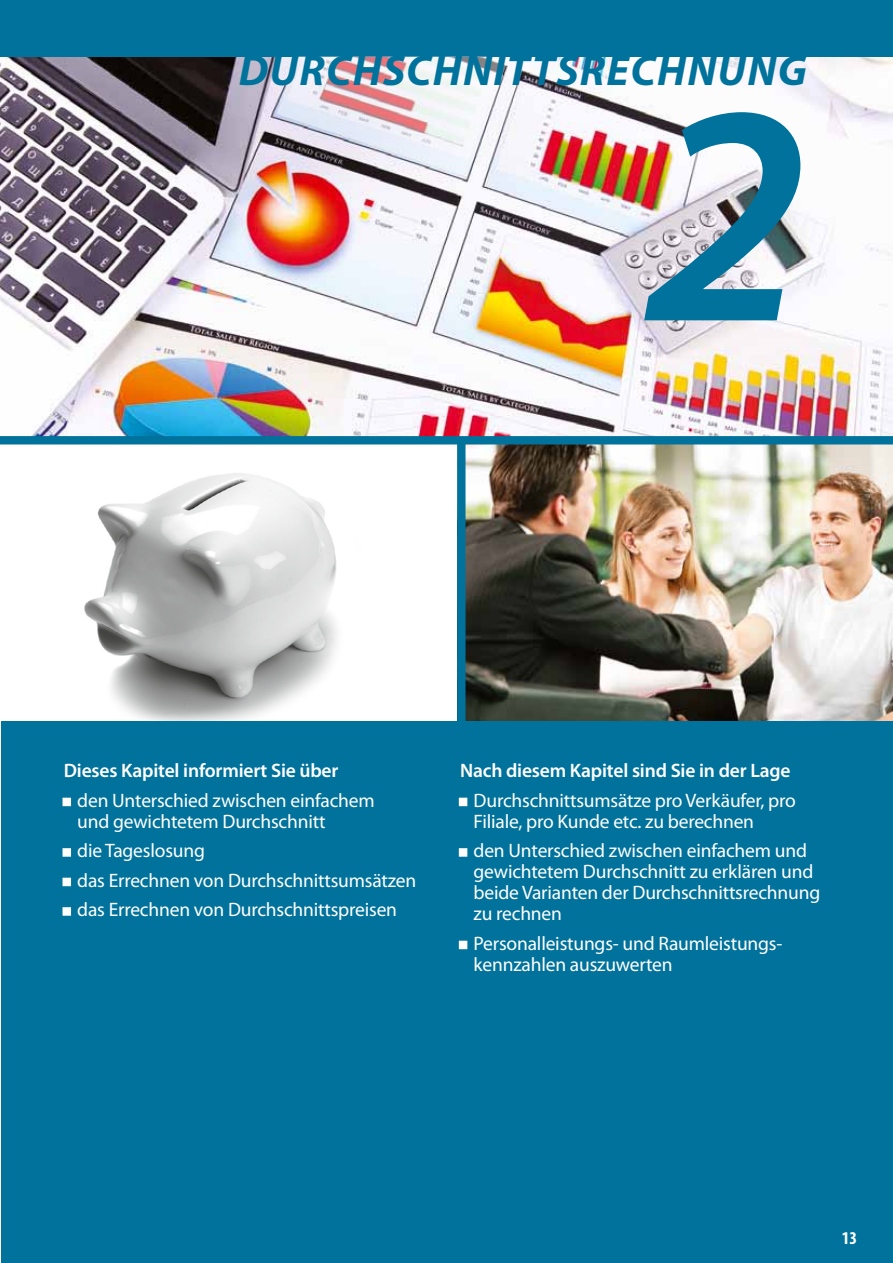
<style>
.page{position:relative;width:893px;height:1263px;background:#fff}
.page>*{position:absolute;margin:0;border:0;box-sizing:border-box;transform-origin:0 0}
.t1{font:italic 600 315px "Myriad Pro";color:#00729c}
.t2{font:italic 700 43.5px "Myriad Pro";letter-spacing:.03em;color:#00729c}
.t3{font:19.5px/21px "Myriad Pro";letter-spacing:-.01em;color:#fff}
.t4{font:600 19.5px "Myriad Pro";letter-spacing:-.01em;color:#fff}
.t5{font:700 condensed 18px "Myriad Pro";color:#fff}
</style>
<div class="page">
<img style="left:0;top:444px;width:457px;height:277px">
<img style="left:0;top:56px;width:893px;height:380px">
<img style="left:465px;top:444px;width:428px;height:277px">
<div style="left:457px;top:439px;width:8px;height:294px;background:#00729c"></div>
<div style="left:0;top:436px;width:893px;height:8px;background:#00729c"></div>
<div style="left:1px;top:721px;width:892px;height:542px;background:#00729c"></div>
<div style="left:0;top:0;width:893px;height:56px;background:#00729c"></div>
<div style="left:63px;top:798px;width:8px;height:8px;border:3px solid #fff"></div>
<div style="left:63px;top:848px;width:8px;height:9px;border:3px solid #fff"></div>
<div style="left:63px;top:878px;width:8px;height:8px;border:3px solid #fff"></div>
<div style="left:63px;top:907px;width:8px;height:9px;border:3px solid #fff"></div>
<div style="left:459px;top:798px;width:8px;height:8px;border:3px solid #fff"></div>
<div style="left:459px;top:848px;width:8px;height:9px;border:3px solid #fff"></div>
<div style="left:459px;top:941px;width:8px;height:8px;border:3px solid #fff"></div>
<svg style="left:276px;top:56px;width:232px;height:121px"></svg>
<h2 class="t2" style="left:239px;top:42px;width:570px">DURCHSCHNITTSRECHNUNG</h2>
<h1 class="t1" style="left:644px;top:14px;width:165px">2</h1>
<p class="t4" style="left:64px;top:758px;width:276px">Dieses Kapitel informiert Sie über</p>
<p class="t3" style="left:77px;top:789px;width:299px;text-indent:-14px">■ den Unterschied zwischen einfachem und gewichtetem Durchschnitt</p>
<p class="t3" style="left:64px;top:840px;width:143px">■ die Tageslosung</p>
<p class="t3" style="left:64px;top:869px;width:354px">■ das Errechnen von Durchschnittsumsätzen</p>
<p class="t3" style="left:64px;top:899px;width:335px">■ das Errechnen von Durchschnittspreisen</p>
<p class="t4" style="left:460px;top:758px;width:332px">Nach diesem Kapitel sind Sie in der Lage</p>
<p class="t3" style="left:474px;top:789px;width:324px;text-indent:-14px">■ Durchschnittsumsätze pro Verkäufer, pro<br>Filiale, pro Kunde etc. zu berechnen</p>
<p class="t3" style="left:474px;top:840px;width:348px;text-indent:-14px">■ den Unterschied zwischen einfachem und gewichtetem Durchschnitt zu erklären und beide Varianten der Durchschnittsrechnung zu rechnen</p>
<p class="t3" style="left:474px;top:932px;width:309px;text-indent:-14px">■ Personalleistungs- und Raumleistungs&shy;kennzahlen auszuwerten</p>
<p class="t5" style="left:842px;top:1226px;width:17px">13</p>
</div>
